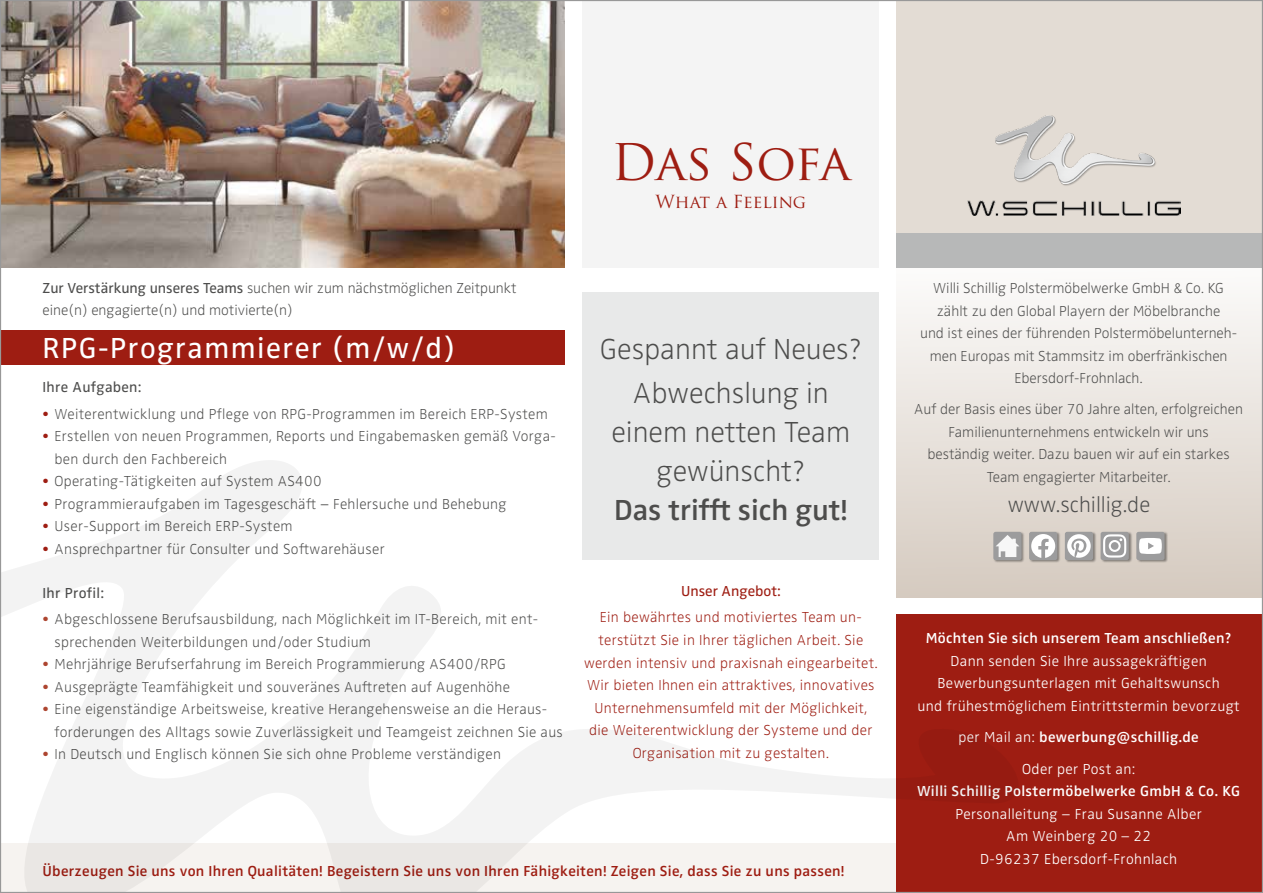
<style>
.page{position:relative;width:1263px;height:893px;background:#fff}
.page>*{position:absolute;margin:0;border:0;box-sizing:border-box;transform-origin:0 0}
.t1{font:49.2px "Trajan Pro";letter-spacing:-.01em;color:#9e1d12}
.t2{font:300 expanded 30px/43.2px "Zwo Pro";color:#4d4d4c;text-align:center}
.t3{font:30px "Zwo Pro";letter-spacing:.05em;color:#fff}
.t4{font:600 30px "Zwo Pro";color:#4d4d4c}
.t5{font:300 expanded 22.5px "Zwo Pro";color:#4d4d4c}
.t6{font:17.55px "Trajan Pro";color:#9e1d12}
.t7{font:300 expanded 15px/22.5px "Zwo Pro";letter-spacing:.02em;color:#4d4d4c}
.t8{font:300 expanded 15px/22.5px "Zwo Pro";color:#4d4d4c;text-align:center}
.t9{font:300 expanded 15px/22.5px "Zwo Pro";letter-spacing:.02em;color:#9e1d12;text-align:center}
.t10{font:300 15px/22.5px "Zwo Pro";letter-spacing:.025em;color:#fff;text-align:center}
.t11{font:600 15px "Zwo Pro";letter-spacing:.02em;color:#9e1d12}
.t12{font:600 15px "Zwo Pro";letter-spacing:.02em;color:#fff}
.t13{font:15px "Zwo Pro";letter-spacing:.02em;color:#4d4d4c}
.t14{font:15px "Zwo Pro";color:#9e1d12}
.s1{font-weight:400;font-stretch:normal}
.s2{color:#9e1d12}
.s3{font-stretch:normal}
.s4{color:#ad4530}
.s5{font-weight:600}
</style>
<div class="page">
<div style="left:896px;top:0;width:367px;height:268px;background:#e3dcd4"></div>
<div style="left:896px;top:256px;width:367px;height:341px;background:linear-gradient(to bottom,#fdfdfc,#d5cabf)"></div>
<img style="left:968px;top:116px;width:212px;height:99px">
<img style="left:2px;top:2px;width:562px;height:266px">
<div style="left:896px;top:234px;width:367px;height:34px;background:#b7b8b8"></div>
<div style="left:583px;top:292px;width:296px;height:268px;background:#e8e9e9"></div>
<div style="left:993px;top:531px;width:175px;height:32px;background:#000;opacity:.4"></div>
<div style="left:1136px;top:532px;width:28px;height:28px;background:#9c9c9d;border-radius:2px"></div>
<svg style="left:1139px;top:538px;width:23px;height:16px"></svg>
<div style="left:1065px;top:532px;width:28px;height:28px;background:#9c9c9d;border-radius:2px"></div>
<svg style="left:1067px;top:534px;width:24px;height:24px"></svg>
<div style="left:1100px;top:532px;width:29px;height:28px;background:#9c9c9d;border-radius:2px"></div>
<svg style="left:1103px;top:534px;width:23px;height:24px"></svg>
<div style="left:1029px;top:532px;width:28px;height:28px;background:#9c9c9d;border-radius:2px"></div>
<svg style="left:1049px;top:535px;width:6px;height:22px"></svg>
<div style="left:896px;top:614px;width:367px;height:279px;background:#9e1d12"></div>
<div style="left:0;top:330px;width:564px;height:34px;background:#9e1d12"></div>
<div style="left:583px;top:0;width:296px;height:268px;background:#f4f4f4"></div>
<svg style="left:2px;top:438px;width:1047px;height:453px"></svg>
<h1 class="t1" style="left:611px;top:131px;width:241px">Das Sofa</h1>
<p class="t6" style="left:655px;top:191px;width:152px">What a Feeling</p>
<p class="t8" style="left:43px;top:277px;width:476px;text-align:left"><span class="s1">Zur Verstärkung unseres Teams</span> suchen wir zum nächstmöglichen Zeitpunkt eine(n) engagierte(n) und motivierte(n)</p>
<h2 class="t3" style="left:43px;top:331px;width:415px">RPG-Programmierer (m/w/d)</h2>
<p class="t13" style="left:43px;top:378px;width:100px">Ihre Aufgaben:</p>
<p class="t7" style="left:43px;top:403px;width:507px"><span class="s2">•</span> Weiterentwicklung und Pflege von RPG-Programmen im Bereich ERP-System</p>
<p class="t7" style="left:55px;top:425px;width:503px;text-indent:-12px"><span class="s2">•</span> Erstellen von neuen Programmen, Reports und Eingabemasken gemäß Vorga&shy;ben durch den Fachbereich</p>
<p class="t7" style="left:43px;top:470px;width:281px"><span class="s2">•</span> Operating-Tätigkeiten auf System AS400</p>
<p class="t7" style="left:43px;top:493px;width:465px"><span class="s2">•</span> Programmieraufgaben im Tagesgeschäft <span class="s3">–</span> Fehlersuche und Behebung</p>
<p class="t7" style="left:43px;top:515px;width:252px"><span class="s2">•</span> User-Support im Bereich ERP-System</p>
<p class="t7" style="left:43px;top:538px;width:344px"><span class="s2">•</span> Ansprechpartner für Consulter und Softwarehäuser</p>
<p class="t13" style="left:43px;top:584px;width:63px">Ihr Profil:</p>
<p class="t7" style="left:55px;top:608px;width:485px;text-indent:-12px"><span class="s4">•</span> Abgeschlossene Berufsausbildung, nach Möglichkeit im IT-Bereich, mit ent&shy;sprechenden Weiterbildungen und/oder Studium</p>
<p class="t7" style="left:43px;top:653px;width:465px"><span class="s4">•</span> Mehrjährige Berufserfahrung im Bereich Programmierung AS400/RPG</p>
<p class="t7" style="left:43px;top:676px;width:469px"><span class="s4">•</span> Ausgeprägte Teamfähigkeit und souveränes Auftreten auf Augenhöhe</p>
<p class="t7" style="left:55px;top:698px;width:510px;text-indent:-12px"><span class="s4">•</span> Eine eigenständige Arbeitsweise, kreative Herangehensweise an die Heraus&shy;forderungen des Alltags sowie Zuverlässigkeit und Teamgeist zeichnen Sie aus</p>
<p class="t7" style="left:43px;top:743px;width:460px"><span class="s4">•</span> In Deutsch und Englisch können Sie sich ohne Probleme verständigen</p>
<h2 class="t2" style="left:600px;top:329px;width:263px">Gespannt auf Neues?<br>Abwechslung in</h2>
<h2 class="t2" style="left:611px;top:413px;width:240px;line-height:39px">einem netten Team gewünscht?</h2>
<h2 class="t4" style="left:614px;top:492px;width:235px">Das trifft sich gut!</h2>
<p class="t14" style="left:681px;top:582px;width:101px">Unser Angebot:</p>
<p class="t9" style="left:584px;top:607px;width:295px">Ein bewährtes und motiviertes Team un&shy;terstützt Sie in Ihrer täglichen Arbeit. Sie werden intensiv und praxisnah eingearbeitet.<br>Wir bieten Ihnen ein attraktives, innovatives Unternehmensumfeld mit der Möglichkeit, die Weiterentwicklung der Systeme und der Organisation mit zu gestalten.</p>
<p class="t11" style="left:43px;top:862px;width:803px">Überzeugen Sie uns von Ihren Qualitäten! Begeistern Sie uns von Ihren Fähigkeiten! Zeigen Sie, dass Sie zu uns passen!</p>
<p class="t8" style="left:920px;top:278px;width:319px">Willi Schillig Polstermöbelwerke GmbH &amp; Co. KG zählt zu den Global Playern der Möbelbranche<br>und ist eines der führenden Polstermöbelunterneh&shy;men Europas mit Stammsitz im oberfränkischen Ebersdorf-Frohnlach.</p>
<p class="t8" style="left:914px;top:399px;width:330px">Auf der Basis eines über 70 Jahre alten, erfolgreichen Familienunternehmens entwickeln wir uns<br>beständig weiter. Dazu bauen wir auf ein starkes Team engagierter Mitarbeiter.</p>
<h3 class="t5" style="left:1008px;top:491px;width:144px">www.schillig.de</h3>
<p class="t12" style="left:926px;top:629px;width:307px">Möchten Sie sich unserem Team anschließen?</p>
<p class="t10" style="left:917px;top:650px;width:324px">Dann senden Sie Ihre aussagekräftigen<br>Bewerbungsunterlagen mit Gehaltswunsch<br>und frühestmöglichem Eintrittstermin bevorzugt</p>
<p class="t10" style="left:958px;top:722px;width:242px;line-height:31.5px">per Mail an: <span class="s5">bewerbung@schillig.de<br></span>Oder per Post an:</p>
<p class="t12" style="left:917px;top:782px;width:325px">Willi Schillig Polstermöbelwerke GmbH &amp; Co. KG</p>
<p class="t10" style="left:955px;top:803px;width:248px">Personalleitung – Frau Susanne Alber<br>Am Weinberg 20 – 22<br>D-96237 Ebersdorf-Frohnlach</p>
</div>
